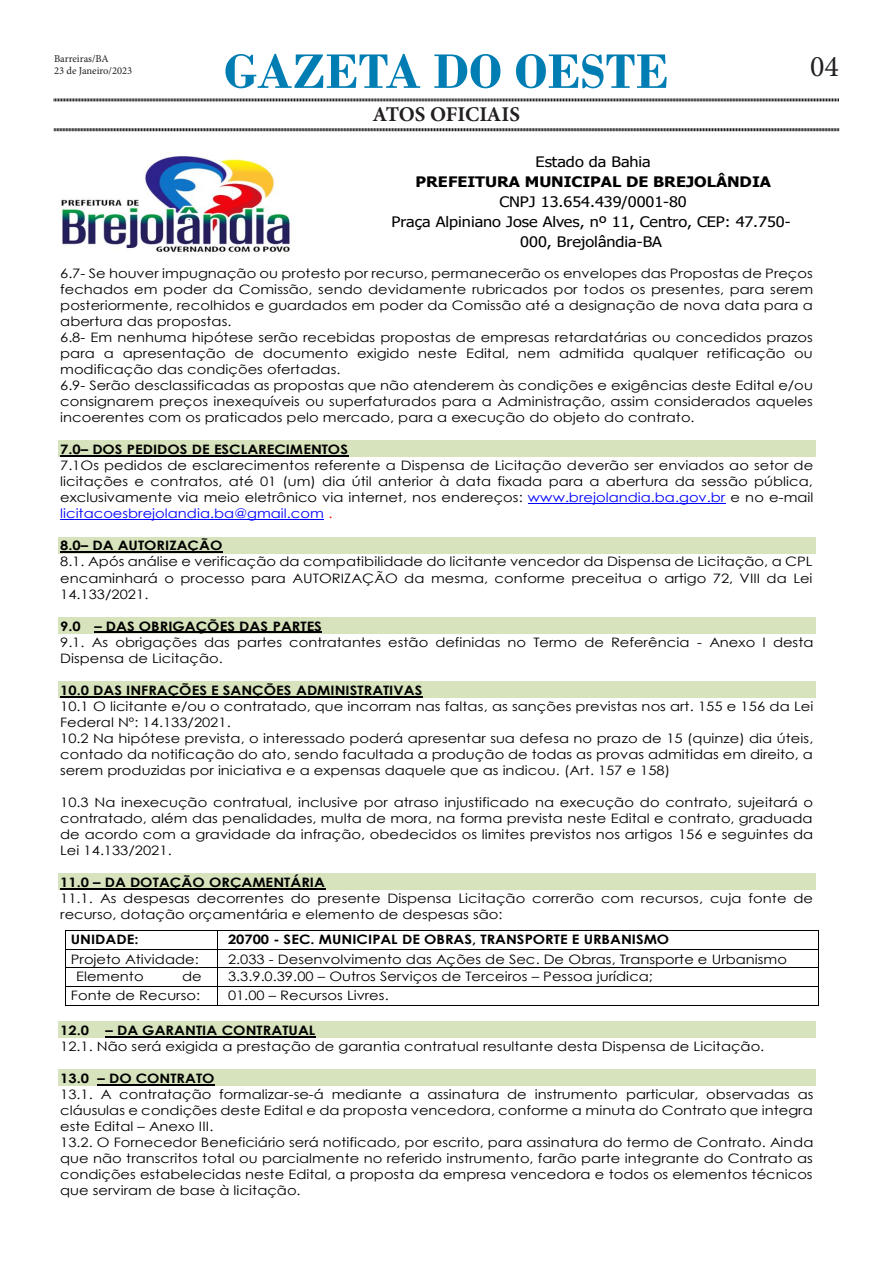
<style>
.page{position:relative;width:893px;height:1263px;background:#fff}
.page>*{position:absolute;margin:0;border:0;box-sizing:border-box;transform-origin:0 0}
.t1{font:700 51px "Bodoni";color:#007eb4}
.t2{font:30px "Minion Pro";color:#231f20}
.t3{font:700 21px "Minion Pro";letter-spacing:-.005em;color:#231f20}
.t4{font:14.4px/20px "Tahoma";color:#000;text-align:center;scale:1.13 1}
.t5{font:13.05px/16px "Century Gothic";color:#000;scale:1.13 1}
.t6{font:700 13.05px "Century Gothic";color:#000;scale:1.13 1}
.t7{font:10.5px "Minion Pro";color:#231f20}
.s1{font-weight:700}
.s2{color:#00f}
.s3{color:#f00}
</style>
<div class="page">
<svg style="left:54px;top:98px;width:785px;height:4px"></svg>
<svg style="left:54px;top:128px;width:785px;height:4px"></svg>
<img style="left:60px;top:154px;width:232px;height:98px">
<div style="left:58px;top:441px;width:758px;height:16px;background:#d6e3bc"></div>
<hr style="left:60px;top:455px;width:288px;height:1px;background:#000">
<hr style="left:528px;top:503px;width:197px;height:1px;background:#00f">
<hr style="left:60px;top:520px;width:264px;height:1px;background:#00f">
<div style="left:58px;top:537px;width:758px;height:16px;background:#d6e3bc"></div>
<hr style="left:60px;top:552px;width:163px;height:1px;background:#000">
<div style="left:58px;top:617px;width:758px;height:16px;background:#d6e3bc"></div>
<hr style="left:94px;top:632px;width:228px;height:1px;background:#000">
<div style="left:58px;top:681px;width:758px;height:16px;background:#d6e3bc"></div>
<hr style="left:60px;top:696px;width:363px;height:1px;background:#000">
<div style="left:58px;top:874px;width:758px;height:16px;background:#d6e3bc"></div>
<hr style="left:60px;top:888px;width:265px;height:2px;background:#000">
<div style="left:58px;top:1021px;width:758px;height:16px;background:#d6e3bc"></div>
<hr style="left:106px;top:1036px;width:210px;height:1px;background:#000">
<div style="left:58px;top:1070px;width:758px;height:16px;background:#d6e3bc"></div>
<hr style="left:98px;top:1084px;width:117px;height:1px;background:#000">
<hr style="left:66px;top:930px;width:151px;height:1px;background:#000">
<hr style="left:218px;top:930px;width:601px;height:1px;background:#000">
<hr style="left:66px;top:949px;width:151px;height:1px;background:#000">
<hr style="left:218px;top:949px;width:601px;height:1px;background:#000">
<hr style="left:66px;top:967px;width:151px;height:1px;background:#000">
<hr style="left:218px;top:967px;width:601px;height:1px;background:#000">
<hr style="left:66px;top:986px;width:151px;height:1px;background:#000">
<hr style="left:218px;top:986px;width:601px;height:1px;background:#000">
<svg style="left:65px;top:930px;width:1px;height:76px"></svg>
<hr style="left:66px;top:1005px;width:151px;height:1px;background:#000">
<svg style="left:217px;top:930px;width:1px;height:76px"></svg>
<hr style="left:218px;top:1005px;width:601px;height:1px;background:#000">
<p class="t1" style="left:224px;top:41px;width:446px">GAZETA DO OESTE</p>
<p class="t3" style="left:373px;top:100px;width:149px">ATOS OFICIAIS</p>
<p class="t7" style="left:54px;top:51px;width:56px">Barreiras/BA</p>
<p class="t7" style="left:54px;top:64px;width:80px">23 de Janeiro/2023</p>
<p class="t2" style="left:810px;top:46px;width:30px">04</p>
<p class="t4" style="left:391px;top:152px;width:355px">Estado da Bahia<br><span class="s1">PREFEITURA MUNICIPAL DE BREJOLÂNDIA<br></span>CNPJ 13.654.439/0001-80<br>Praça Alpiniano Jose Alves, nº 11, Centro, CEP: 47.750-<br>000, Brejolândia-BA</p>
<p class="t5" style="left:60px;top:265px;width:668px">6.7- Se houver impugnação ou protesto por recurso, permanecerão os envelopes das Propostas de Preços fechados em poder da Comissão, sendo devidamente rubricados por todos os presentes, para serem posteriormente, recolhidos e guardados em poder da Comissão até a designação de nova data para a abertura das propostas.<br>6.8- Em nenhuma hipótese serão recebidas propostas de empresas retardatárias ou concedidos prazos para a apresentação de documento exigido neste Edital, nem admitida qualquer retificação ou modificação das condições ofertadas.<br>6.9- Serão desclassificadas as propostas que não atenderem às condições e exigências deste Edital e/ou consignarem preços inexequíveis ou superfaturados para a Administração, assim considerados aqueles incoerentes com os praticados pelo mercado, para a execução do objeto do contrato.</p>
<p class="t5" style="left:60px;top:441px;width:668px"><span class="s1">7.0– DOS PEDIDOS DE ESCLARECIMENTOS<br></span>7.1Os pedidos de esclarecimentos referente a Dispensa de Licitação deverão ser enviados ao setor de licitações e contratos, até 01 (um) dia útil anterior à data fixada para a abertura da sessão pública, exclusivamente via meio eletrônico via internet, nos endereços: <span class="s2">www.brejolandia.ba.gov.br</span> e no e-mail <span class="s2">licitacoesbrejolandia.ba@gmail.com</span> <span class="s3">.</span></p>
<p class="t5" style="left:60px;top:537px;width:667px"><span class="s1">8.0– DA AUTORIZAÇÃO<br></span>8.1. Após análise e verificação da compatibilidade do licitante vencedor da Dispensa de Licitação, a CPL encaminhará o processo para AUTORIZAÇÃO da mesma, conforme preceitua o artigo 72, VIII da Lei 14.133/2021.</p>
<p class="t5" style="left:60px;top:618px;width:668px"><span class="s1">9.0 – DAS OBRIGAÇÕES DAS PARTES<br></span>9.1. As obrigações das partes contratantes estão definidas no Termo de Referência - Anexo I desta<br>Dispensa de Licitação.</p>
<p class="t5" style="left:60px;top:682px;width:668px"><span class="s1">10.0 DAS INFRAÇÕES E SANÇÕES ADMINISTRATIVAS<br></span>10.1 O licitante e/ou o contratado, que incorram nas faltas, as sanções previstas nos art. 155 e 156 da Lei Federal Nº: 14.133/2021.<br>10.2 Na hipótese prevista, o interessado poderá apresentar sua defesa no prazo de 15 (quinze) dia úteis, contado da notificação do ato, sendo facultada a produção de todas as provas admitidas em direito, a serem produzidas por iniciativa e a expensas daquele que as indicou. (Art. 157 e 158)</p>
<p class="t5" style="left:60px;top:794px;width:668px;text-align:justify">10.3 Na inexecução contratual, inclusive por atraso injustificado na execução do contrato, sujeitará o contratado, além das penalidades, multa de mora, na forma prevista neste Edital e contrato, graduada de acordo com a gravidade da infração, obedecidos os limites previstos nos artigos 156 e seguintes da Lei 14.133/2021.</p>
<p class="t5" style="left:60px;top:874px;width:668px"><span class="s1">11.0 – DA DOTAÇÃO ORÇAMENTÁRIA<br></span>11.1. As despesas decorrentes do presente Dispensa Licitação correrão com recursos, cuja fonte de recurso, dotação orçamentária e elemento de despesas são:</p>
<p class="t6" style="left:71px;top:929px;width:61px">UNIDADE:</p>
<p class="t6" style="left:228px;top:929px;width:392px">20700 - SEC. MUNICIPAL DE OBRAS, TRANSPORTE E URBANISMO</p>
<p class="t5" style="left:71px;top:950px;width:115px">Projeto Atividade:</p>
<p class="t5" style="left:228px;top:950px;width:496px">2.033 - Desenvolvimento das Ações de Sec. De Obras, Transporte e Urbanismo</p>
<p class="t5" style="left:76px;top:968px;width:61px">Elemento</p>
<p class="t5" style="left:182px;top:968px;width:19px">de</p>
<p class="t5" style="left:39px;top:984px;width:60px">Despesa:</p>
<p class="t5" style="left:228px;top:968px;width:378px">3.3.9.0.39.00 – Outros Serviços de Terceiros – Pessoa jurídica;</p>
<p class="t5" style="left:71px;top:987px;width:116px">Fonte de Recurso:</p>
<p class="t5" style="left:228px;top:987px;width:144px">01.00 – Recursos Livres.</p>
<p class="t5" style="left:60px;top:1022px;width:625px;text-indent:45px"><span class="s1">– DA GARANTIA CONTRATUAL<br></span>12.1. Não será exigida a prestação de garantia contratual resultante desta Dispensa de Licitação.</p>
<p class="t5" style="left:60px;top:1070px;width:668px"><span class="s1">13.0 – DO CONTRATO<br></span>13.1. A contratação formalizar-se-á mediante a assinatura de instrumento particular, observadas as cláusulas e condições deste Edital e da proposta vencedora, conforme a minuta do Contrato que integra este Edital – Anexo III.<br>13.2. O Fornecedor Beneficiário será notificado, por escrito, para assinatura do termo de Contrato. Ainda que não transcritos total ou parcialmente no referido instrumento, farão parte integrante do Contrato as condições estabelecidas neste Edital, a proposta da empresa vencedora e todos os elementos técnicos que serviram de base à licitação.</p>
<p class="t6" style="left:60px;top:1020px;width:27px">12.0</p>
</div>
